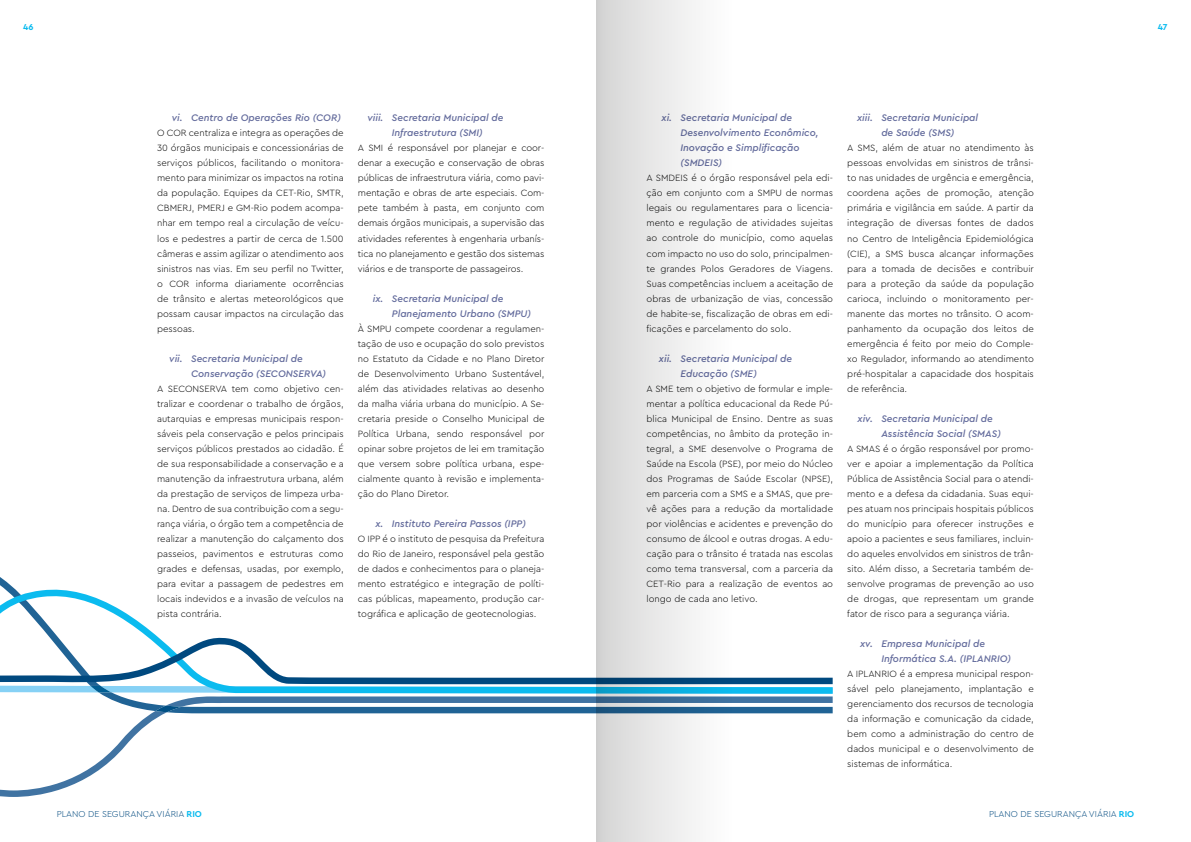
<style>
.page{position:relative;width:1191px;height:842px;background:#fff}
.page>*{position:absolute;margin:0;border:0;box-sizing:border-box;transform-origin:0 0}
.t1{font:italic 500 10px/15px "Cera Pro";color:#636b9c}
.t2{font:300 9.5px/15px "Cera Pro";color:#000;text-align:justify}
.t3{font:300 9px "Cera Pro";color:#00497f}
.t4{font:700 9px "Cera Pro";color:#0bbbef}
.s1{font-weight:700;color:#0bbbef}
</style>
<div class="page">
<svg style="left:0;top:696px;width:832px;height:101px"></svg>
<svg style="left:155px;top:706px;width:27px;height:6px"></svg>
<svg style="left:0;top:587px;width:157px;height:49px"></svg>
<svg style="left:0;top:636px;width:832px;height:58px"></svg>
<svg style="left:596px;top:0;width:135px;height:842px"></svg>
<p class="t4" style="left:23px;top:21px;width:12px">46</p>
<p class="t4" style="left:1157px;top:21px;width:11px">47</p>
<p class="t1" style="left:172px;top:110px;width:171px">vi. Centro de Operações Rio (COR)</p>
<p class="t2" style="left:157px;top:125px;width:188px">O COR centraliza e integra as operações de 30 órgãos municipais e concessionárias de serviços públicos, facilitando o monitora&shy;mento para minimizar os impactos na rotina da população. Equipes da CET-Rio, SMTR, CBMERJ, PMERJ e GM-Rio podem acompa&shy;nhar em tempo real a circulação de veícu&shy;los e pedestres a partir de cerca de 1.500 câmeras e assim agilizar o atendimento aos sinistros nas vias. Em seu perfil no Twitter, o COR informa diariamente ocorrências de trânsito e alertas meteorológicos que possam causar impactos na circulação das pessoas.</p>
<p class="t1" style="left:191px;top:350px;width:136px;text-indent:-22px">vii. Secretaria Municipal de<br>Conservação (SECONSERVA)</p>
<p class="t2" style="left:157px;top:380px;width:188px">A SECONSERVA tem como objetivo cen&shy;tralizar e coordenar o trabalho de órgãos, autarquias e empresas municipais respon&shy;sáveis pela conservação e pelos principais serviços públicos prestados ao cidadão. É de sua responsabilidade a conservação e a manutenção da infraestrutura urbana, além da prestação de serviços de limpeza urba&shy;na. Dentro de sua contribuição com a segu&shy;rança viária, o órgão tem a competência de realizar a manutenção do calçamento dos passeios, pavimentos e estruturas como grades e defensas, usadas, por exemplo, para evitar a passagem de pedestres em locais indevidos e a invasão de veículos na pista contrária.</p>
<p class="t1" style="left:367px;top:110px;width:138px;text-align:center">viii. Secretaria Municipal de<br>Infraestrutura (SMI)</p>
<p class="t2" style="left:358px;top:140px;width:188px">A SMI é responsável por planejar e coor&shy;denar a execução e conservação de obras públicas de infraestrutura viária, como pavi&shy;mentação e obras de arte especiais. Com&shy;pete também à pasta, em conjunto com demais órgãos municipais, a supervisão das atividades referentes à engenharia urbanís&shy;tica no planejamento e gestão dos sistemas viários e de transporte de passageiros.</p>
<p class="t1" style="left:392px;top:290px;width:141px;text-indent:-19px">ix. Secretaria Municipal de<br>Planejamento Urbano (SMPU)</p>
<p class="t2" style="left:358px;top:320px;width:188px">À SMPU compete coordenar a regulamen&shy;tação de uso e ocupação do solo previstos no Estatuto da Cidade e no Plano Diretor de Desenvolvimento Urbano Sustentável, além das atividades relativas ao desenho da malha viária urbana do município. A Se&shy;cretaria preside o Conselho Municipal de Política Urbana, sendo responsável por opinar sobre projetos de lei em tramitação que versem sobre política urbana, espe&shy;cialmente quanto à revisão e implementa&shy;ção do Plano Diretor.</p>
<p class="t1" style="left:375px;top:515px;width:152px">x. Instituto Pereira Passos (IPP)</p>
<p class="t2" style="left:358px;top:530px;width:188px">O IPP é o instituto de pesquisa da Prefeitura do Rio de Janeiro, responsável pela gestão de dados e conhecimentos para o planeja&shy;mento estratégico e integração de políti&shy;cas públicas, mapeamento, produção car&shy;tográfica e aplicação de geotecnologias.</p>
<p class="t1" style="left:680px;top:110px;width:140px;text-indent:-19px">xi. Secretaria Municipal de<br>Desenvolvimento Econômico,<br>Inovação e Simplificação (SMDEIS)</p>
<p class="t2" style="left:646px;top:170px;width:188px">A SMDEIS é o órgão responsável pela edi&shy;ção em conjunto com a SMPU de normas legais ou regulamentares para o licencia&shy;mento e regulação de atividades sujeitas ao controle do município, como aquelas com impacto no uso do solo, principalmen&shy;te grandes Polos Geradores de Viagens.<br>Suas competências incluem a aceitação de obras de urbanização de vias, concessão de habite-se, fiscalização de obras em edi&shy;ficações e parcelamento do solo.</p>
<p class="t1" style="left:680px;top:350px;width:113px;text-indent:-22px">xii. Secretaria Municipal de<br>Educação (SME)</p>
<p class="t2" style="left:646px;top:380px;width:188px">A SME tem o objetivo de formular e imple&shy;mentar a política educacional da Rede Pú&shy;blica Municipal de Ensino. Dentre as suas competências, no âmbito da proteção in&shy;tegral, a SME desenvolve o Programa de Saúde na Escola (PSE), por meio do Núcleo dos Programas de Saúde Escolar (NPSE), em parceria com a SMS e a SMAS, que pre&shy;vê ações para a redução da mortalidade por violências e acidentes e prevenção do consumo de álcool e outras drogas. A edu&shy;cação para o trânsito é tratada nas escolas como tema transversal, com a parceria da CET-Rio para a realização de eventos ao longo de cada ano letivo.</p>
<p class="t1" style="left:857px;top:110px;width:122px;text-align:center">xiii. Secretaria Municipal de Saúde (SMS)</p>
<p class="t2" style="left:847px;top:140px;width:188px">A SMS, além de atuar no atendimento às pessoas envolvidas em sinistros de trânsi&shy;to nas unidades de urgência e emergência, coordena ações de promoção, atenção primária e vigilância em saúde. A partir da integração de diversas fontes de dados no Centro de Inteligência Epidemiológica (CIE), a SMS busca alcançar informações para a tomada de decisões e contribuir para a proteção da saúde da população carioca, incluindo o monitoramento per&shy;manente das mortes no trânsito. O acom&shy;panhamento da ocupação dos leitos de emergência é feito por meio do Comple&shy;xo Regulador, informando ao atendimento pré-hospitalar a capacidade dos hospitais de referência.</p>
<p class="t1" style="left:881px;top:410px;width:121px;text-indent:-24px">xiv. Secretaria Municipal de<br>Assistência Social (SMAS)</p>
<p class="t2" style="left:847px;top:440px;width:188px">A SMAS é o órgão responsável por promo&shy;ver e apoiar a implementação da Política Pública de Assistência Social para o atendi&shy;mento e a defesa da cidadania. Suas equi&shy;pes atuam nos principais hospitais públicos do município para oferecer instruções e apoio a pacientes e seus familiares, incluin&shy;do aqueles envolvidos em sinistros de trân&shy;sito. Além disso, a Secretaria também de&shy;senvolve programas de prevenção ao uso de drogas, que representam um grande fator de risco para a segurança viária.</p>
<p class="t1" style="left:881px;top:635px;width:131px;text-indent:-21px">xv. Empresa Municipal de<br>Informática S.A. (IPLANRIO)</p>
<p class="t2" style="left:847px;top:665px;width:188px">A IPLANRIO é a empresa municipal respon&shy;sável pelo planejamento, implantação e gerenciamento dos recursos de tecnologia da informação e comunicação da cidade, bem como a administração do centro de dados municipal e o desenvolvimento de sistemas de informática.</p>
<p class="t3" style="left:57px;top:808px;width:147px">PLANO DE SEGURANÇA VIÁRIA <span class="s1">RIO</span></p>
<p class="t3" style="left:989px;top:808px;width:147px">PLANO DE SEGURANÇA VIÁRIA <span class="s1">RIO</span></p>
</div>
